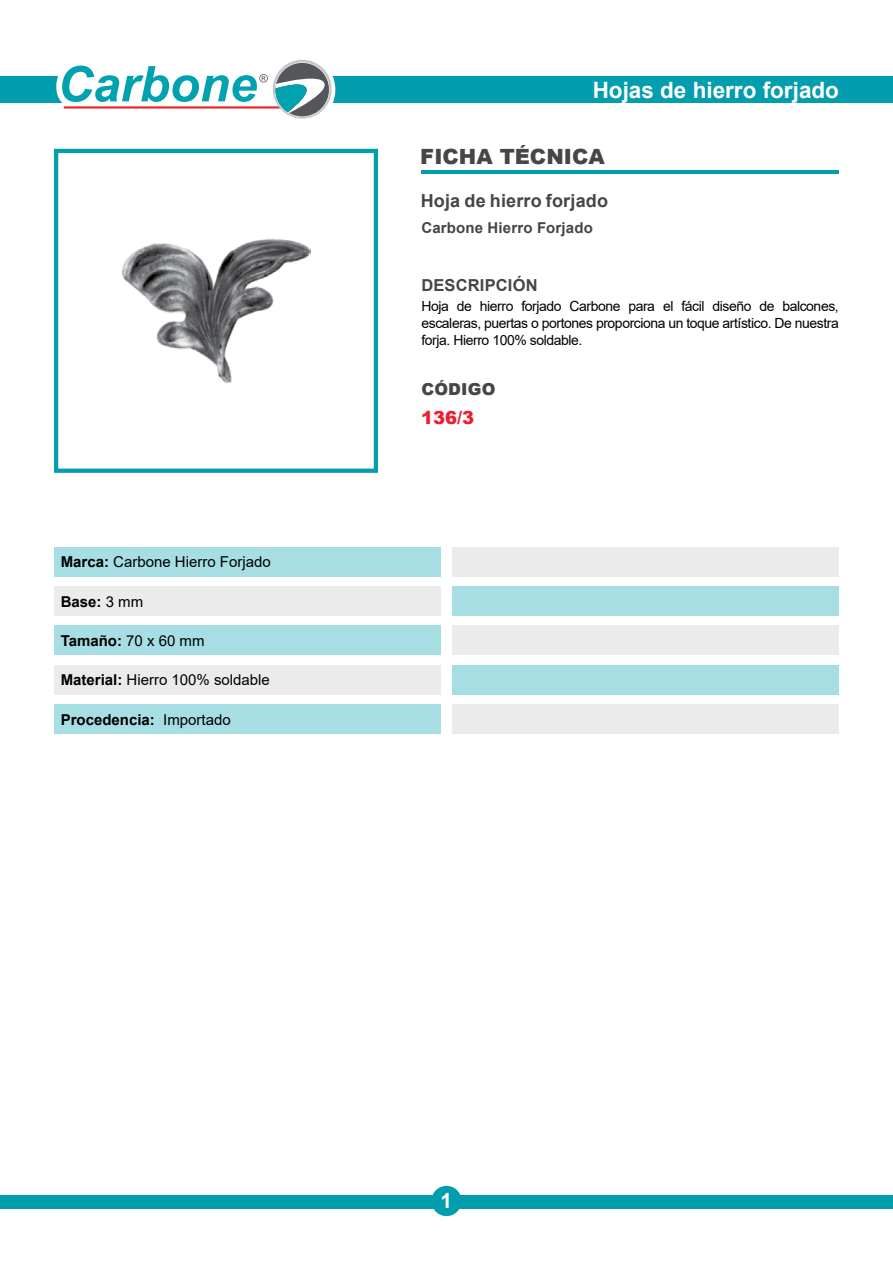
<style>
.page{position:relative;width:893px;height:1263px;background:#fff}
.page>*{position:absolute;margin:0;border:0;box-sizing:border-box;transform-origin:0 0}
.t1{font:700 22.5px "Arial";color:#fff}
.t2{font:900 21px "Arial";color:#464547}
.t3{font:700 21px "Arial";color:#fff}
.t4{font:700 18px "Arial";letter-spacing:.01em;color:#464547}
.t5{font:900 18px "Arial";color:#ed1c2e}
.t6{font:700 16.5px "Arial";letter-spacing:.01em;color:#464547}
.t7{font:900 16.5px "Arial";letter-spacing:.01em;color:#464547}
.t8{font:15px "Arial";color:#000}
.t9{font:700 15px "Arial";color:#000}
.t10{font:700 15px "Arial";letter-spacing:.01em;color:#464547}
.t11{font:13.95px/16.8px "Arial";letter-spacing:-.03em;color:#000;text-align:justify}
.s1{font-weight:700}
.s2{font-weight:400}
</style>
<div class="page">
<div style="left:0;top:77px;width:62px;height:26px;background:#039ead"></div>
<div style="left:303px;top:77px;width:590px;height:26px;background:#039ead"></div>
<div style="left:264px;top:54px;width:71px;height:71px;border:12px solid #fff;border-radius:50%"></div>
<svg style="left:273px;top:60px;width:59px;height:59px"></svg>
<svg style="left:47px;top:54px;width:282px;height:63px"></svg>
<hr style="left:421px;top:171px;width:418px;height:3px;background:#039ead">
<div style="left:0;top:1195px;width:893px;height:14px;background:#039ead"></div>
<div style="left:431px;top:1186px;width:31px;height:30px;background:#039ead;border-radius:50%"></div>
<div style="left:54px;top:547px;width:387px;height:30px;background:#a6dee3"></div>
<div style="left:452px;top:547px;width:387px;height:30px;background:#ebebeb"></div>
<div style="left:54px;top:586px;width:387px;height:30px;background:#ebebeb"></div>
<div style="left:452px;top:586px;width:387px;height:30px;background:#a6dee3"></div>
<div style="left:54px;top:626px;width:387px;height:29px;background:#a6dee3"></div>
<div style="left:452px;top:626px;width:387px;height:29px;background:#ebebeb"></div>
<div style="left:54px;top:665px;width:387px;height:29px;background:#ebebeb"></div>
<div style="left:452px;top:665px;width:387px;height:29px;background:#a6dee3"></div>
<div style="left:54px;top:704px;width:387px;height:30px;background:#a6dee3"></div>
<div style="left:452px;top:704px;width:387px;height:30px;background:#ebebeb"></div>
<img style="left:122px;top:239px;width:188px;height:144px">
<div style="left:54px;top:149px;width:324px;height:324px;border:4px solid #039ead"></div>
<p class="t8" style="left:61px;top:552px;width:212px"><span class="s1">Marca:</span> Carbone Hierro Forjado</p>
<p class="t9" style="left:61px;top:591px;width:84px">Base: <span class="s2">3 mm</span></p>
<p class="t9" style="left:61px;top:630px;width:145px">Tamaño: <span class="s2">70 x 60 mm</span></p>
<p class="t8" style="left:61px;top:669px;width:211px"><span class="s1">Material:</span> Hierro 100% soldable</p>
<p class="t9" style="left:61px;top:709px;width:172px">Procedencia: <span class="s2">Importado</span></p>
<h1 class="t1" style="left:593px;top:74px;width:248px">Hojas de hierro forjado</h1>
<h2 class="t2" style="left:420px;top:141px;width:186px">FICHA TÉCNICA</h2>
<p class="t4" style="left:421px;top:188px;width:189px">Hoja de hierro forjado</p>
<p class="t10" style="left:421px;top:217px;width:173px">Carbone Hierro Forjado</p>
<p class="t6" style="left:421px;top:274px;width:118px">DESCRIPCIÓN</p>
<p class="t11" style="left:421px;top:298px;width:419px">Hoja de hierro forjado Carbone para el fácil diseño de balcones, escaleras, puertas o portones proporciona un toque artístico. De nuestra forja. Hierro 100% soldable.</p>
<p class="t7" style="left:421px;top:377px;width:76px">CÓDIGO</p>
<p class="t5" style="left:421px;top:404px;width:55px">136/3</p>
<h2 class="t3" style="left:441px;top:1186px;width:13px">1</h2>
</div>
